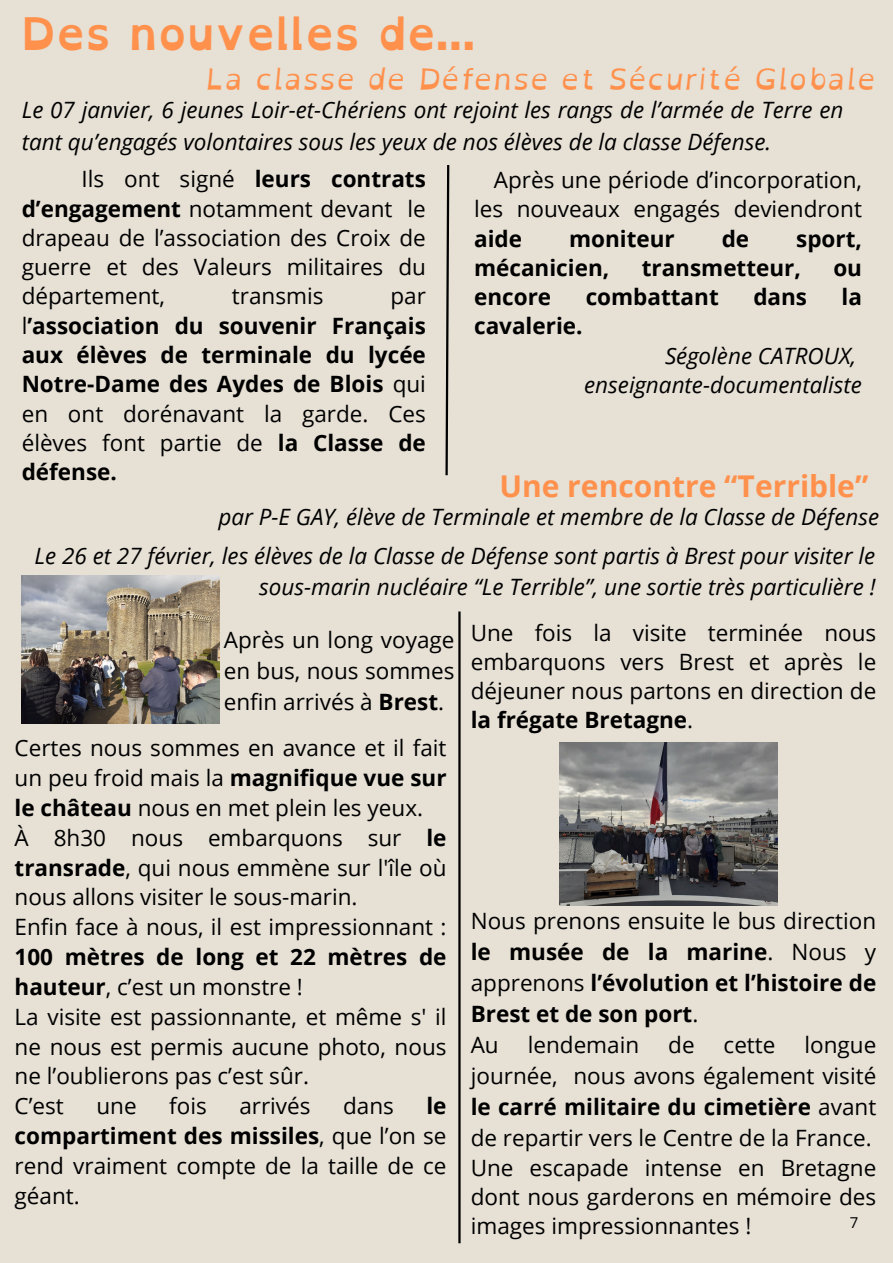
<style>
.page{position:relative;width:893px;height:1263px;background:#e6e0d5}
.page>*{position:absolute;margin:0;border:0;box-sizing:border-box;transform-origin:0 0}
.t1{font:700 45px "Open Dyslexic";color:#ff914d}
.t2{font:italic 30px "Open Dyslexic";color:#ff914d}
.t3{font:700 30px "Open Sans";color:#ff914d}
.t4{font:22.5px/29.8px "Open Sans";color:#000;text-align:justify}
.t5{font:italic 22.5px/31.5px "Open Sans";color:#000;text-align:right}
.t6{font:700 22.5px/29.2px "Open Sans";color:#000;text-align:justify}
.t7{font:15px "Open Sans";color:#000}
.s1{font-weight:700}
.s2{font-weight:400}
</style>
<div class="page">
<svg style="left:445px;top:165px;width:5px;height:311px"></svg>
<hr style="left:458px;top:611px;width:2px;height:632px;background:#000">
<img style="left:559px;top:742px;width:218px;height:163px">
<img style="left:22px;top:575px;width:197px;height:148px">
<h1 class="t1" style="left:22px;top:-6px;width:456px">Des nouvelles de...</h1>
<p class="t2" style="left:205px;top:52px;width:673px">La classe de Défense et Sécurité Globale</p>
<h3 class="t5" style="left:22px;top:94px;width:823px;text-align:left">Le 07 janvier, 6 jeunes Loir-et-Chériens ont rejoint les rangs de l’armée de Terre en tant qu’engagés volontaires sous les yeux de nos élèves de la classe Défense.</h3>
<h4 class="t4" style="left:22px;top:164px;width:406px;line-height:29.2px;text-indent:60px">Ils ont signé <span class="s1">leurs contrats d’engagement</span> notamment devant le drapeau de l’association des Croix de guerre et des Valeurs militaires du département,</h4>
<h4 class="t4" style="left:474px;top:165px;width:389px;line-height:29.2px;text-indent:20px">Après une période d’incorporation, les nouveaux engagés deviendront <span class="s1">aide</span></h4>
<h4 class="t6" style="left:569px;top:223px;width:107px">moniteur</h4>
<h4 class="t6" style="left:721px;top:223px;width:29px">de</h4>
<h4 class="t6" style="left:796px;top:223px;width:67px">sport,</h4>
<h4 class="t6" style="left:474px;top:252px;width:137px">mécanicien,</h4>
<h4 class="t6" style="left:641px;top:252px;width:161px">transmetteur,</h4>
<h4 class="t6" style="left:833px;top:252px;width:30px">ou</h4>
<h4 class="t6" style="left:474px;top:282px;width:79px">encore</h4>
<h4 class="t6" style="left:586px;top:282px;width:135px">combattant</h4>
<h4 class="t6" style="left:753px;top:282px;width:55px">dans</h4>
<h4 class="t6" style="left:841px;top:282px;width:22px">la</h4>
<h4 class="t6" style="left:474px;top:311px;width:110px">cavalerie.</h4>
<h4 class="t5" style="left:584px;top:340px;width:279px;line-height:29.2px">Ségolène CATROUX, enseignante-documentaliste</h4>
<h4 class="t4" style="left:232px;top:281px;width:93px">transmis</h4>
<h4 class="t6" style="left:22px;top:281px;width:406px;text-indent:369px"><span class="s2">par l</span>’association du souvenir Français aux élèves de terminale du lycée Notre-Dame des Aydes de Blois <span class="s2">qui en ont dorénavant la garde. Ces élèves font partie de</span> la Classe de défense.</h4>
<h4 class="t3" style="left:499px;top:465px;width:370px">Une rencontre “Terrible”</h4>
<h4 class="t5" style="left:218px;top:501px;width:662px">par P-E GAY, élève de Terminale et membre de la Classe de Défense</h4>
<h2 class="t5" style="left:35px;top:539px;width:842px">Le 26 et 27 février, les élèves de la Classe de Défense sont partis à Brest pour visiter le sous-marin nucléaire “Le Terrible”, une sortie très particulière !</h2>
<h4 class="t4" style="left:224px;top:624px;width:232px;line-height:30.9px">Après un long voyage en bus, nous sommes enfin arrivés à <span class="s1">Brest</span>.</h4>
<p class="t4" style="left:15px;top:733px;width:433px;text-align:left">Certes nous sommes en avance et il fait un peu froid mais la <span class="s1">magnifique vue sur le château</span> nous en met plein les yeux.<br>À 8h30 nous embarquons sur <span class="s1">le transrade</span>, qui nous emmène sur l'île où nous allons visiter le sous-marin.<br>Enfin face à nous, il est impressionnant :<br><span class="s1">100 mètres de long et 22 mètres de hauteur</span>, c’est un monstre !<br>La visite est passionnante, et même s' il ne nous est permis aucune photo, nous ne l’oublierons pas c’est sûr.<br>C’est</p>
<p class="t4" style="left:96px;top:1090px;width:42px">une</p>
<p class="t4" style="left:169px;top:1090px;width:39px">fois</p>
<p class="t4" style="left:239px;top:1090px;width:73px">arrivés</p>
<p class="t4" style="left:343px;top:1090px;width:52px">dans</p>
<p class="t4" style="left:15px;top:1090px;width:433px;text-indent:412px"><span class="s1">le compartiment des missiles</span>, que l’on se rend vraiment compte de la taille de ce géant.</p>
<p class="t4" style="left:471px;top:617px;width:407px;line-height:29.2px">Une fois la visite terminée nous embarquons vers Brest et après le déjeuner nous partons en direction de <span class="s1">la frégate Bretagne</span>.</p>
<h4 class="t6" style="left:471px;top:905px;width:407px;line-height:30.9px;text-align:left"><span class="s2">Nous prenons ensuite le bus direction </span>le musée de la marine<span class="s2">. Nous y apprenons</span> l’évolution et l’histoire de<br>Brest et de son port<span class="s2">.<br>Au</span></h4>
<h4 class="t4" style="left:471px;top:1029px;width:407px;line-height:30.2px;text-align:left;text-indent:334px">longue journée, nous avons également visité <span class="s1">le carré militaire du cimetière</span> avant de repartir vers le Centre de la France.<br>Une escapade intense en Bretagne dont nous garderons en mémoire des images impressionnantes !</h4>
<h4 class="t4" style="left:528px;top:1029px;width:113px">lendemain</h4>
<h4 class="t4" style="left:668px;top:1029px;width:28px">de</h4>
<h4 class="t4" style="left:723px;top:1029px;width:53px">cette</h4>
<p class="t7" style="left:850px;top:1212px;width:10px">7</p>
</div>
